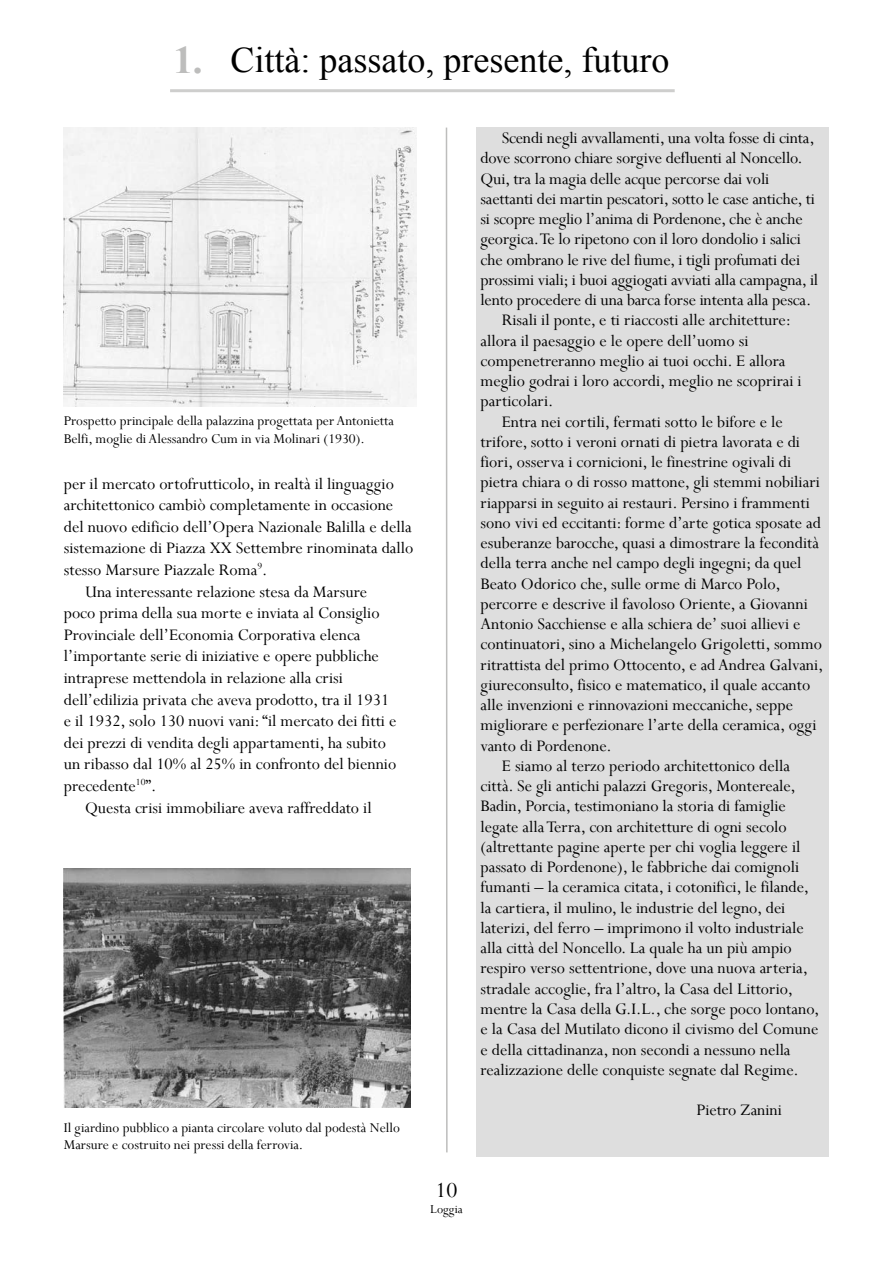
<style>
.page{position:relative;width:893px;height:1263px;background:#fff}
.page>*{position:absolute;margin:0;border:0;box-sizing:border-box;transform-origin:0 0}
.t1{font:36px "Times New Roman";color:#000}
.t2{font:24px "Perpetua";color:#000}
.t3{font:18px "Perpetua";color:#000}
.t4{font:15px/16.5px "Perpetua";color:#000}
.t5{font:13.5px "Perpetua";color:#000}
.s1{font-weight:700;font-size:39px;color:#bdbdbc}
</style>
<div class="page">
<hr style="left:170px;top:89px;width:505px;height:3px;background:#cececd">
<hr style="left:446px;top:128px;width:2px;height:1024px;background:#bdbdbc">
<img style="left:64px;top:869px;width:346px;height:239px">
<img style="left:64px;top:128px;width:353px;height:279px">
<div style="left:476px;top:128px;width:353px;height:1029px;background:#dedede"></div>
<h1 class="t1" style="left:173px;top:35px;width:498px"><span class="s1">1.</span> Città: passato, presente, futuro</h1>
<p class="t4" style="left:64px;top:411px;width:332px;line-height:18px">Prospetto principale della palazzina progettata per Antonietta<br>Belfi, moglie di Alessandro Cum in via Molinari (1930).</p>
<p class="t3" style="left:64px;top:472px;width:332px">per il mercato ortofrutticolo, in realtà il linguaggio</p>
<p class="t3" style="left:64px;top:494px;width:331px">architettonico cambiò completamente in occasione</p>
<p class="t3" style="left:64px;top:515px;width:349px">del nuovo edificio dell’Opera Nazionale Balilla e della</p>
<p class="t3" style="left:64px;top:537px;width:351px">sistemazione di Piazza XX Settembre rinominata dallo</p>
<p class="t3" style="left:64px;top:558px;width:205px">stesso Marsure Piazzale Roma<sup>9</sup>.</p>
<p class="t3" style="left:85px;top:580px;width:284px">Una interessante relazione stesa da Marsure</p>
<p class="t3" style="left:64px;top:602px;width:317px">poco prima della sua morte e inviata al Consiglio</p>
<p class="t3" style="left:64px;top:623px;width:298px">Provinciale dell’Economia Corporativa elenca</p>
<p class="t3" style="left:64px;top:645px;width:317px">l’importante serie di iniziative e opere pubbliche</p>
<p class="t3" style="left:64px;top:666px;width:281px">intraprese mettendola in relazione alla crisi</p>
<p class="t3" style="left:64px;top:688px;width:327px">dell’edilizia privata che aveva prodotto, tra il 1931</p>
<p class="t3" style="left:64px;top:710px;width:334px">e il 1932, solo 130 nuovi vani: “il mercato dei fitti e</p>
<p class="t3" style="left:64px;top:731px;width:324px">dei prezzi di vendita degli appartamenti, ha subito</p>
<p class="t3" style="left:64px;top:753px;width:334px">un ribasso dal 10% al 25% in confronto del biennio</p>
<p class="t3" style="left:64px;top:774px;width:94px">precedente<sup>10</sup>”.</p>
<p class="t3" style="left:85px;top:796px;width:288px">Questa crisi immobiliare aveva raffreddato il</p>
<p class="t4" style="left:64px;top:1119px;width:338px">Il giardino pubblico a pianta circolare voluto dal podestà Nello<br>Marsure e costruito nei pressi della ferrovia.</p>
<p class="t3" style="left:502px;top:127px;width:314px">Scendi negli avvallamenti, una volta fosse di cinta,</p>
<p class="t3" style="left:480px;top:147px;width:324px">dove scorrono chiare sorgive defluenti al Noncello.</p>
<p class="t3" style="left:480px;top:167px;width:290px">Qui, tra la magia delle acque percorse dai voli</p>
<p class="t3" style="left:480px;top:187px;width:336px">saettanti dei martin pescatori, sotto le case antiche, ti</p>
<p class="t3" style="left:480px;top:208px;width:324px">si scopre meglio l’anima di Pordenone, che è anche</p>
<p class="t3" style="left:480px;top:228px;width:322px">georgica. Te lo ripetono con il loro dondolio i salici</p>
<p class="t3" style="left:480px;top:248px;width:321px">che ombrano le rive del fiume, i tigli profumati dei</p>
<p class="t3" style="left:480px;top:268px;width:339px">prossimi viali; i buoi aggiogati avviati alla campagna, il</p>
<p class="t3" style="left:480px;top:289px;width:332px">lento procedere di una barca forse intenta alla pesca.</p>
<p class="t3" style="left:502px;top:309px;width:291px">Risali il ponte, e ti riaccosti alle architetture:</p>
<p class="t3" style="left:480px;top:329px;width:270px">allora il paesaggio e le opere dell’uomo si</p>
<p class="t3" style="left:480px;top:349px;width:307px">compenetreranno meglio ai tuoi occhi. E allora</p>
<p class="t3" style="left:480px;top:370px;width:323px">meglio godrai i loro accordi, meglio ne scoprirai i</p>
<p class="t3" style="left:480px;top:390px;width:75px">particolari.</p>
<p class="t3" style="left:502px;top:410px;width:282px">Entra nei cortili, fermati sotto le bifore e le</p>
<p class="t3" style="left:480px;top:430px;width:321px">trifore, sotto i veroni ornati di pietra lavorata e di</p>
<p class="t3" style="left:480px;top:451px;width:312px">fiori, osserva i cornicioni, le finestrine ogivali di</p>
<p class="t3" style="left:480px;top:471px;width:341px">pietra chiara o di rosso mattone, gli stemmi nobiliari</p>
<p class="t3" style="left:480px;top:491px;width:331px">riapparsi in seguito ai restauri. Persino i frammenti</p>
<p class="t3" style="left:480px;top:511px;width:342px">sono vivi ed eccitanti: forme d’arte gotica sposate ad</p>
<p class="t3" style="left:480px;top:532px;width:340px">esuberanze barocche, quasi a dimostrare la fecondità</p>
<p class="t3" style="left:480px;top:552px;width:323px">della terra anche nel campo degli ingegni; da quel</p>
<p class="t3" style="left:480px;top:572px;width:302px">Beato Odorico che, sulle orme di Marco Polo,</p>
<p class="t3" style="left:480px;top:592px;width:329px">percorre e descrive il favoloso Oriente, a Giovanni</p>
<p class="t3" style="left:480px;top:613px;width:321px">Antonio Sacchiense e alla schiera de’ suoi allievi e</p>
<p class="t3" style="left:480px;top:633px;width:343px">continuatori, sino a Michelangelo Grigoletti, sommo</p>
<p class="t3" style="left:480px;top:653px;width:344px">ritrattista del primo Ottocento, e ad Andrea Galvani,</p>
<p class="t3" style="left:480px;top:673px;width:331px">giureconsulto, fisico e matematico, il quale accanto</p>
<p class="t3" style="left:480px;top:694px;width:314px">alle invenzioni e rinnovazioni meccaniche, seppe</p>
<p class="t3" style="left:480px;top:714px;width:337px">migliorare e perfezionare l’arte della ceramica, oggi</p>
<p class="t3" style="left:480px;top:734px;width:133px">vanto di Pordenone.</p>
<p class="t3" style="left:502px;top:754px;width:290px">E siamo al terzo periodo architettonico della</p>
<p class="t3" style="left:480px;top:775px;width:317px">città. Se gli antichi palazzi Gregoris, Montereale,</p>
<p class="t3" style="left:480px;top:795px;width:307px">Badin, Porcia, testimoniano la storia di famiglie</p>
<p class="t3" style="left:480px;top:815px;width:308px">legate alla Terra, con architetture di ogni secolo</p>
<p class="t3" style="left:480px;top:835px;width:321px">(altrettante pagine aperte per chi voglia leggere il</p>
<p class="t3" style="left:480px;top:856px;width:320px">passato di Pordenone), le fabbriche dai comignoli</p>
<p class="t3" style="left:480px;top:876px;width:330px">fumanti – la ceramica citata, i cotonifici, le filande,</p>
<p class="t3" style="left:480px;top:896px;width:306px">la cartiera, il mulino, le industrie del legno, dei</p>
<p class="t3" style="left:480px;top:916px;width:325px">laterizi, del ferro – imprimono il volto industriale</p>
<p class="t3" style="left:480px;top:937px;width:313px">alla città del Noncello. La quale ha un più ampio</p>
<p class="t3" style="left:480px;top:957px;width:329px">respiro verso settentrione, dove una nuova arteria,</p>
<p class="t3" style="left:480px;top:977px;width:314px">stradale accoglie, fra l’altro, la Casa del Littorio,</p>
<p class="t3" style="left:480px;top:997px;width:340px">mentre la Casa della G.I.L., che sorge poco lontano,</p>
<p class="t3" style="left:480px;top:1018px;width:339px">e la Casa del Mutilato dicono il civismo del Comune</p>
<p class="t3" style="left:480px;top:1038px;width:312px">e della cittadinanza, non secondi a nessuno nella</p>
<p class="t3" style="left:480px;top:1058px;width:320px">realizzazione delle conquiste segnate dal Regime.</p>
<p class="t3" style="left:696px;top:1099px;width:87px">Pietro Zanini</p>
<h2 class="t2" style="left:435px;top:1175px;width:23px">10</h2>
<p class="t5" style="left:430px;top:1201px;width:34px">Loggia</p>
</div>
